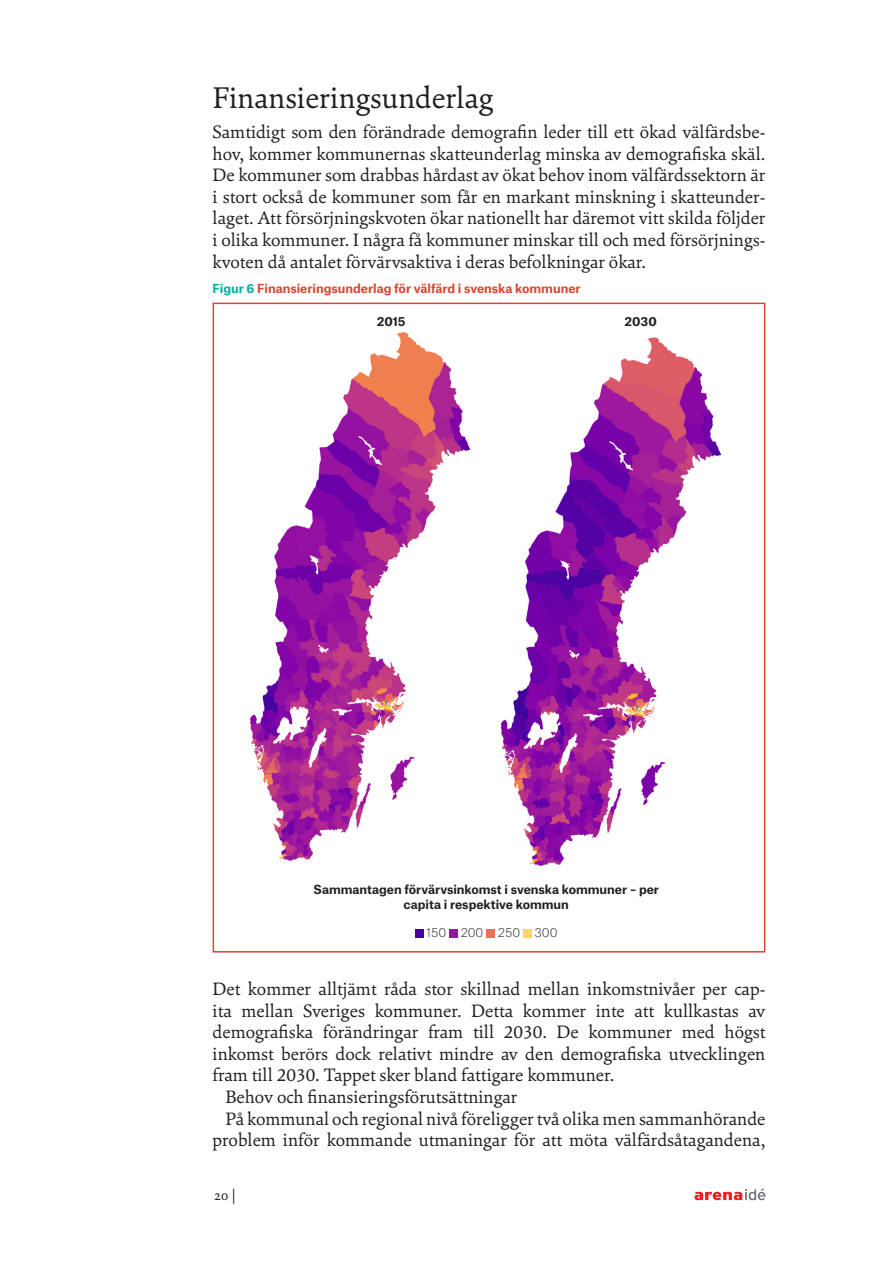
<style>
.page{position:relative;width:893px;height:1263px;background:#fff}
.page>*{position:absolute;margin:0;border:0;box-sizing:border-box;transform-origin:0 0}
.t1{font:30px "Cala";color:#231f20}
.t2{font:18px/21.6px "Cala";color:#231f20;text-align:justify}
.t3{font:15px "Minion Pro";color:#231f20}
.t4{font:700 12px/14.4px "Atlas Grotesk";color:#231f20;text-align:center}
.t5{font:700 12px "Atlas Grotesk";color:#d64631}
.t6{font:100 12px "Atlas Grotesk";letter-spacing:-.005em;color:#231f20}
.s1{color:#00af9d}
</style>
<div class="page">
<svg style="left:694px;top:1188px;width:71px;height:12px"></svg>
<div style="left:213px;top:303px;width:552px;height:649px;border:2px solid #d64631"></div>
<img style="left:251px;top:332px;width:470px;height:535px">
<div style="left:415px;top:929px;width:8px;height:8px;background:#44039f"></div>
<div style="left:449px;top:929px;width:9px;height:8px;background:#97149e"></div>
<div style="left:487px;top:929px;width:8px;height:8px;background:#e87258"></div>
<div style="left:523px;top:929px;width:8px;height:8px;background:#fcd667"></div>
<h1 class="t1" style="left:213px;top:80px;width:282px">Finansieringsunderlag</h1>
<p class="t2" style="left:213px;top:121px;width:554px">Samtidigt som den förändrade demografin leder till ett ökad välfärdsbe&shy;hov, kommer kommunernas skatteunderlag minska av demografiska skäl.<br>De kommuner som drabbas hårdast av ökat behov inom välfärdssektorn är i stort också de kommuner som får en markant minskning i skatteunder&shy;laget. Att försörjningskvoten ökar nationellt har däremot vitt skilda följder i olika kommuner. I några få kommuner minskar till och med försörjnings&shy;kvoten då antalet förvärvsaktiva i deras befolkningar ökar.</p>
<p class="t5" style="left:213px;top:281px;width:370px"><span class="s1">Figur 6</span> Finansieringsunderlag för välfärd i svenska kommuner</p>
<p class="t4" style="left:377px;top:314px;width:30px">2015</p>
<p class="t4" style="left:625px;top:314px;width:34px">2030</p>
<p class="t4" style="left:313px;top:882px;width:347px">Sammantagen förvärvsinkomst i svenska kommuner – per capita i respektive kommun</p>
<p class="t6" style="left:426px;top:927px;width:133px">150 200 250 300</p>
<p class="t2" style="left:213px;top:978px;width:554px">Det kommer alltjämt råda stor skillnad mellan inkomstnivåer per cap-</p>
<p class="t2" style="left:213px;top:1000px;width:554px">ita mellan Sveriges kommuner. Detta kommer inte att kullkastas av</p>
<p class="t2" style="left:213px;top:1021px;width:554px">demografiska förändringar fram till 2030. De kommuner med högst</p>
<p class="t2" style="left:213px;top:1043px;width:554px">inkomst berörs dock relativt mindre av den demografiska utvecklingen</p>
<p class="t2" style="left:213px;top:1064px;width:403px">fram till 2030. Tappet sker bland fattigare kommuner.</p>
<p class="t2" style="left:225px;top:1086px;width:294px">Behov och finansieringsförutsättningar</p>
<p class="t2" style="left:225px;top:1108px;width:542px">På kommunal och regional nivå föreligger två olika men sammanhörande</p>
<p class="t2" style="left:213px;top:1129px;width:554px">problem inför kommande utmaningar för att möta välfärdsåtagandena,</p>
<p class="t3" style="left:214px;top:1189px;width:23px">20 |</p>
</div>
